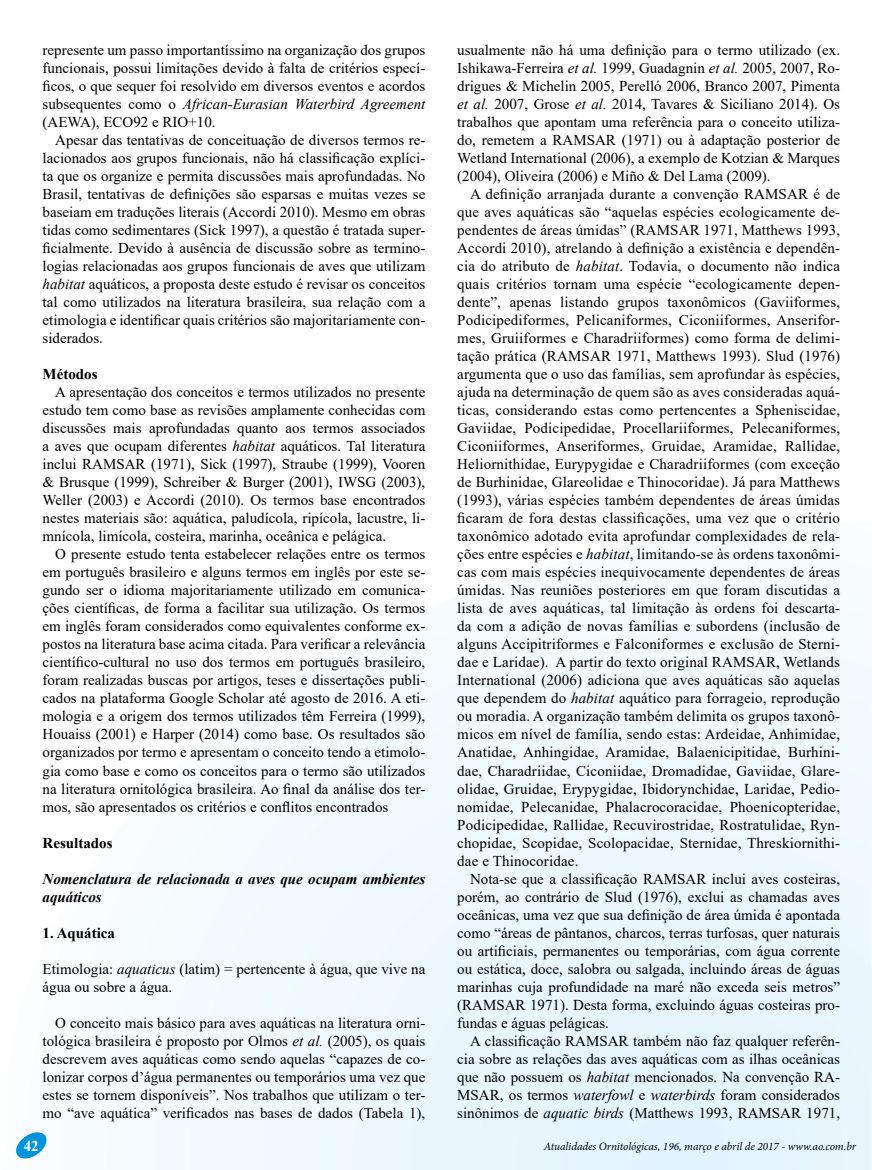
<style>
.page{position:relative;width:872px;height:1170px;background:#fff}
.page>*{position:absolute;margin:0;border:0;box-sizing:border-box;transform-origin:0 0}
.t1{font:15px/18px "Times New Roman";color:#000;text-align:justify}
.t2{font:italic 700 15px/18px "Times New Roman";color:#000}
.t3{font:700 15px "Times New Roman";color:#000}
.t4{font:700 15px "Times New Roman";color:#fff}
.t5{font:italic 11.25px "Minion Pro";letter-spacing:-.005em;color:#000}
.s1{font-style:italic}
</style>
<div class="page">
<svg style="left:155px;top:632px;width:716px;height:537px"></svg>
<svg style="left:871px;top:731px;width:1px;height:438px"></svg>
<svg style="left:16px;top:1132px;width:31px;height:27px"></svg>
<p class="t1" style="left:43px;top:41px;width:384px">represente um passo importantíssimo na organização dos grupos funcionais, possui limitações devido à falta de critérios especí&shy;ficos, o que sequer foi resolvido em diversos eventos e acordos subsequentes como o <span class="s1">African-Eurasian Waterbird Agreement </span>(AEWA), ECO92 e RIO+10.</p>
<p class="t1" style="left:43px;top:131px;width:384px;text-indent:13px">Apesar das tentativas de conceituação de diversos termos re&shy;lacionados aos grupos funcionais, não há classificação explíci&shy;ta que os organize e permita discussões mais aprofundadas. No Brasil, tentativas de definições são esparsas e muitas vezes se baseiam em traduções literais (Accordi 2010). Mesmo em obras tidas como sedimentares (Sick 1997), a questão é tratada super&shy;ficialmente. Devido à ausência de discussão sobre as termino&shy;logias relacionadas aos grupos funcionais de aves que utilizam <span class="s1">habitat</span> aquáticos, a proposta deste estudo é revisar os conceitos tal como utilizados na literatura brasileira, sua relação com a etimologia e identificar quais critérios são majoritariamente con&shy;siderados.</p>
<p class="t3" style="left:43px;top:363px;width:56px">Métodos</p>
<p class="t1" style="left:43px;top:383px;width:384px;text-indent:13px">A apresentação dos conceitos e termos utilizados no presente estudo tem como base as revisões amplamente conhecidas com discussões mais aprofundadas quanto aos termos associados a aves que ocupam diferentes <span class="s1">habitat</span> aquáticos. Tal literatura inclui RAMSAR (1971), Sick (1997), Straube (1999), Vooren &amp; Brusque (1999), Schreiber &amp; Burger (2001), IWSG (2003), Weller (2003) e Accordi (2010). Os termos base encontrados nestes materiais são: aquática, paludícola, ripícola, lacustre, li&shy;mnícola, limícola, costeira, marinha, oceânica e pelágica.</p>
<p class="t1" style="left:43px;top:545px;width:384px;text-indent:13px">O presente estudo tenta estabelecer relações entre os termos em português brasileiro e alguns termos em inglês por este se&shy;gundo ser o idioma majoritariamente utilizado em comunica&shy;ções científicas, de forma a facilitar sua utilização. Os termos em inglês foram considerados como equivalentes conforme ex&shy;postos na literatura base acima citada. Para verificar a relevância científico-cultural no uso dos termos em português brasileiro, foram realizadas buscas por artigos, teses e dissertações publi&shy;cados na plataforma Google Scholar até agosto de 2016. A eti&shy;mologia e a origem dos termos utilizados têm Ferreira (1999), Houaiss (2001) e Harper (2014) como base. Os resultados são organizados por termo e apresentam o conceito tendo a etimolo&shy;gia como base e como os conceitos para o termo são utilizados na literatura ornitológica brasileira. Ao final da análise dos ter&shy;mos, são apresentados os critérios e conflitos encontrados</p>
<p class="t3" style="left:43px;top:831px;width:72px">Resultados</p>
<p class="t2" style="left:43px;top:869px;width:384px">Nomenclatura de relacionada a aves que ocupam ambientes aquáticos</p>
<p class="t3" style="left:43px;top:921px;width:74px">1. Aquática</p>
<p class="t1" style="left:43px;top:959px;width:384px">Etimologia: <span class="s1">aquaticus</span> (latim) = pertencente à água, que vive na água ou sobre a água.</p>
<p class="t1" style="left:43px;top:1013px;width:384px;text-indent:13px">O conceito mais básico para aves aquáticas na literatura orni&shy;tológica brasileira é proposto por Olmos <span class="s1">et al.</span> (2005), os quais descrevem aves aquáticas como sendo aquelas “capazes de co&shy;lonizar corpos d’água permanentes ou temporários uma vez que estes se tornem disponíveis”. Nos trabalhos que utilizam o ter&shy;mo “ave aquática” verificados nas bases de dados (Tabela 1),</p>
<p class="t1" style="left:457px;top:41px;width:384px">usualmente não há uma definição para o termo utilizado (ex.<br>Ishikawa-Ferreira <span class="s1">et al.</span> 1999, Guadagnin <span class="s1">et al.</span> 2005, 2007, Ro&shy;drigues &amp; Michelin 2005, Perelló 2006, Branco 2007, Pimenta <span class="s1">et al.</span> 2007, Grose <span class="s1">et al.</span> 2014, Tavares &amp; Siciliano 2014). Os trabalhos que apontam uma referência para o conceito utiliza&shy;do, remetem a RAMSAR (1971) ou à adaptação posterior de Wetland International (2006), a exemplo de Kotzian &amp; Marques (2004), Oliveira (2006) e Miño &amp; Del Lama (2009).</p>
<p class="t1" style="left:457px;top:185px;width:384px;text-indent:13px">A definição arranjada durante a convenção RAMSAR é de que aves aquáticas são “aquelas espécies ecologicamente de&shy;pendentes de áreas úmidas” (RAMSAR 1971, Matthews 1993, Accordi 2010), atrelando à definição a existência e dependên&shy;cia do atributo de <span class="s1">habitat</span>. Todavia, o documento não indica quais critérios tornam uma espécie “ecologicamente depen&shy;dente”, apenas listando grupos taxonômicos (Gaviiformes, Podicipediformes, Pelicaniformes, Ciconiiformes, Anserifor&shy;mes, Gruiiformes e Charadriiformes) como forma de delimi&shy;tação prática (RAMSAR 1971, Matthews 1993). Slud (1976) argumenta que o uso das famílias, sem aprofundar às espécies, ajuda na determinação de quem são as aves consideradas aquá&shy;ticas, considerando estas como pertencentes a Spheniscidae, Gaviidae, Podicipedidae, Procellariiformes, Pelecaniformes, Ciconiiformes, Anseriformes, Gruidae, Aramidae, Rallidae, Heliornithidae, Eurypygidae e Charadriiformes (com exceção de Burhinidae, Glareolidae e Thinocoridae). Já para Matthews (1993), várias espécies também dependentes de áreas úmidas ficaram de fora destas classificações, uma vez que o critério taxonômico adotado evita aprofundar complexidades de rela&shy;ções entre espécies e <span class="s1">habitat</span>, limitando-se às ordens taxonômi&shy;cas com mais espécies inequivocamente dependentes de áreas úmidas. Nas reuniões posteriores em que foram discutidas a lista de aves aquáticas, tal limitação às ordens foi descarta&shy;da com a adição de novas famílias e subordens (inclusão de alguns Accipitriformes e Falconiformes e exclusão de Sterni&shy;dae e Laridae). A partir do texto original RAMSAR, Wetlands International (2006) adiciona que aves aquáticas são aquelas que dependem do <span class="s1">habitat</span> aquático para forrageio, reprodução ou moradia. A organização também delimita os grupos taxonô&shy;micos em nível de família, sendo estas: Ardeidae, Anhimidae, Anatidae, Anhingidae, Aramidae, Balaenicipitidae, Burhini&shy;dae, Charadriidae, Ciconiidae, Dromadidae, Gaviidae, Glare&shy;olidae, Gruidae, Erypygidae, Ibidorynchidae, Laridae, Pedio&shy;nomidae, Pelecanidae, Phalacrocoracidae, Phoenicopteridae, Podicipedidae, Rallidae, Recuvirostridae, Rostratulidae, Ryn&shy;chopidae, Scopidae, Scolopacidae, Sternidae, Threskiornithi&shy;dae e Thinocoridae.</p>
<p class="t1" style="left:457px;top:869px;width:384px;text-indent:13px">Nota-se que a classificação RAMSAR inclui aves costeiras, porém, ao contrário de Slud (1976), exclui as chamadas aves oceânicas, uma vez que sua definição de área úmida é apontada como “áreas de pântanos, charcos, terras turfosas, quer naturais ou artificiais, permanentes ou temporárias, com água corrente ou estática, doce, salobra ou salgada, incluindo áreas de águas marinhas cuja profundidade na maré não exceda seis metros” (RAMSAR 1971). Desta forma, excluindo águas costeiras pro&shy;fundas e águas pelágicas.</p>
<p class="t1" style="left:457px;top:1031px;width:384px;text-indent:13px">A classificação RAMSAR também não faz qualquer referên&shy;cia sobre as relações das aves aquáticas com as ilhas oceânicas que não possuem os <span class="s1">habitat</span> mencionados. Na convenção RA-MSAR, os termos <span class="s1">waterfowl</span> e <span class="s1">waterbirds</span> foram considerados sinônimos de <span class="s1">aquatic birds</span> (Matthews 1993, RAMSAR 1971,</p>
<p class="t4" style="left:24px;top:1134px;width:17px">42</p>
<p class="t5" style="left:544px;top:1138px;width:313px">Atualidades Ornitológicas, 196, março e abril de 2017 - www.ao.com.br</p>
</div>
